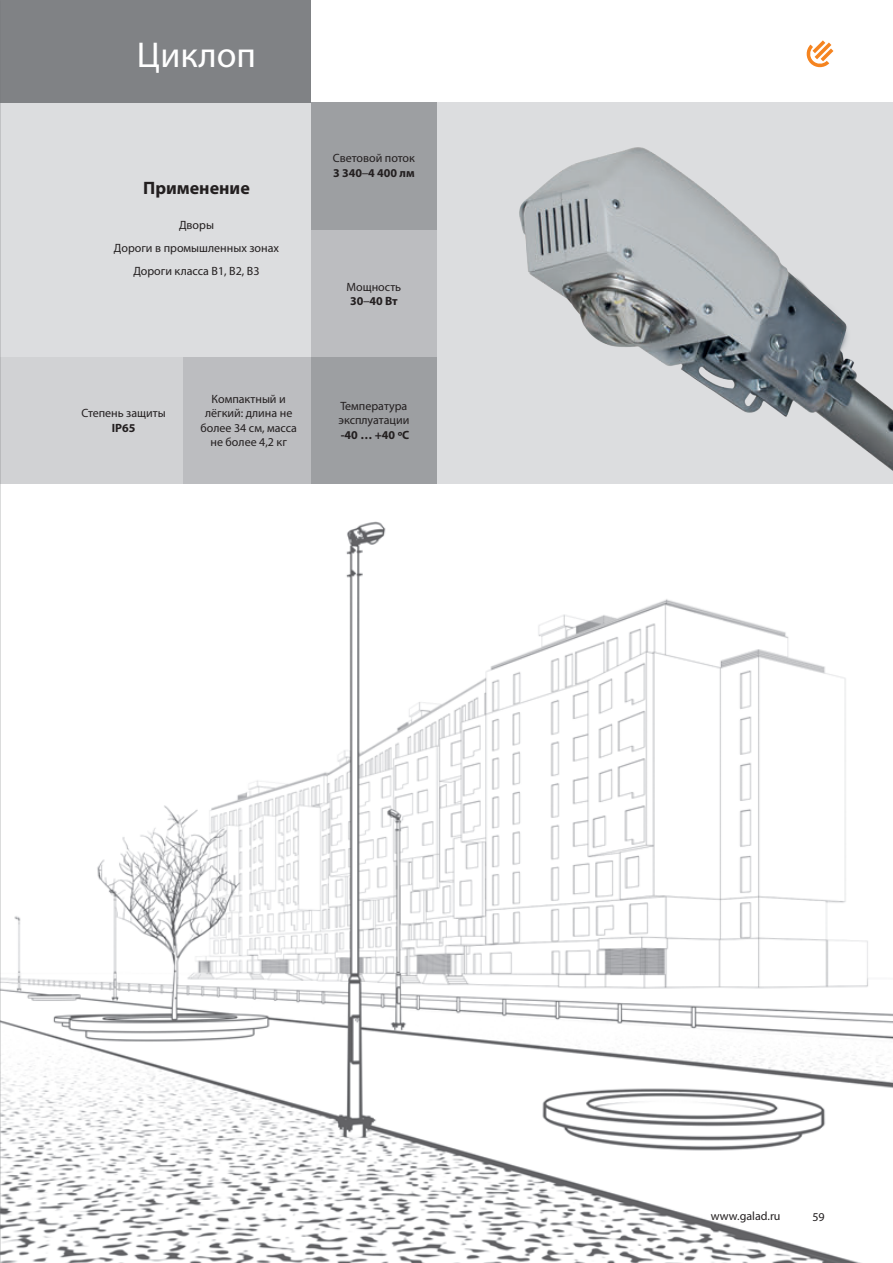
<style>
.page{position:relative;width:893px;height:1263px;background:#fff}
.page>*{position:absolute;margin:0;border:0;box-sizing:border-box;transform-origin:0 0}
.t1{font:36px "Myriad Pro";color:#fff}
.t2{font:700 18px "Myriad Pro";color:#231f20}
.t3{font:12px/14.4px "Myriad Pro";color:#231f20}
.t4{font:700 12px "Myriad Pro";color:#231f20}
.s1{font-weight:700}
.s2{font-family:"Free Set PT"}
</style>
<div class="page">
<div style="left:310px;top:230px;width:128px;height:127px;background:#bcbdc0"></div>
<div style="left:310px;top:102px;width:128px;height:128px;background:#9d9fa2"></div>
<div style="left:0;top:102px;width:310px;height:255px;background:#dcdddf"></div>
<div style="left:310px;top:357px;width:128px;height:128px;background:#9d9fa2"></div>
<div style="left:0;top:357px;width:183px;height:128px;background:#d1d2d4"></div>
<div style="left:183px;top:357px;width:127px;height:128px;background:#bcbdc0"></div>
<div style="left:0;top:0;width:310px;height:102px;background:#808285"></div>
<img style="left:438px;top:102px;width:455px;height:382px">
<img style="left:1px;top:521px;width:892px;height:742px">
<img style="left:0;top:0;width:1px;height:1263px">
<svg style="left:806px;top:40px;width:27px;height:28px"></svg>
<h1 class="t1" style="left:137px;top:33px;width:121px">Циклоп</h1>
<h2 class="t2" style="left:143px;top:176px;width:108px">Применение</h2>
<p class="t3" style="left:114px;top:213px;width:167px;line-height:23px;text-align:center">Дворы<br>Дороги в промышленных зонах<br>Дороги класса В1, В2, В3</p>
<p class="t3" style="left:81px;top:406px;width:86px">Степень защиты</p>
<p class="t4" style="left:112px;top:420px;width:25px">IP65</p>
<p class="t3" style="left:200px;top:391px;width:98px;text-align:center">Компактный и лёгкий: длина не более 34 см, масса не более 4,2 кг</p>
<p class="t3" style="left:333px;top:151px;width:83px">Световой поток<br><span class="s1">3 340</span><span class="s2">–</span><span class="s1">4 400 лм</span></p>
<p class="t3" style="left:346px;top:279px;width:56px">Мощность<br><span class="s1">30</span><span class="s2">–</span><span class="s1">40 Вт</span></p>
<p class="t3" style="left:338px;top:399px;width:72px">Температура эксплуатации</p>
<p class="t4" style="left:341px;top:427px;width:70px">-40 … +40 ºС</p>
<p class="t3" style="left:711px;top:1209px;width:71px">www.galad.ru</p>
<p class="t3" style="left:812px;top:1210px;width:14px">59</p>
</div>
